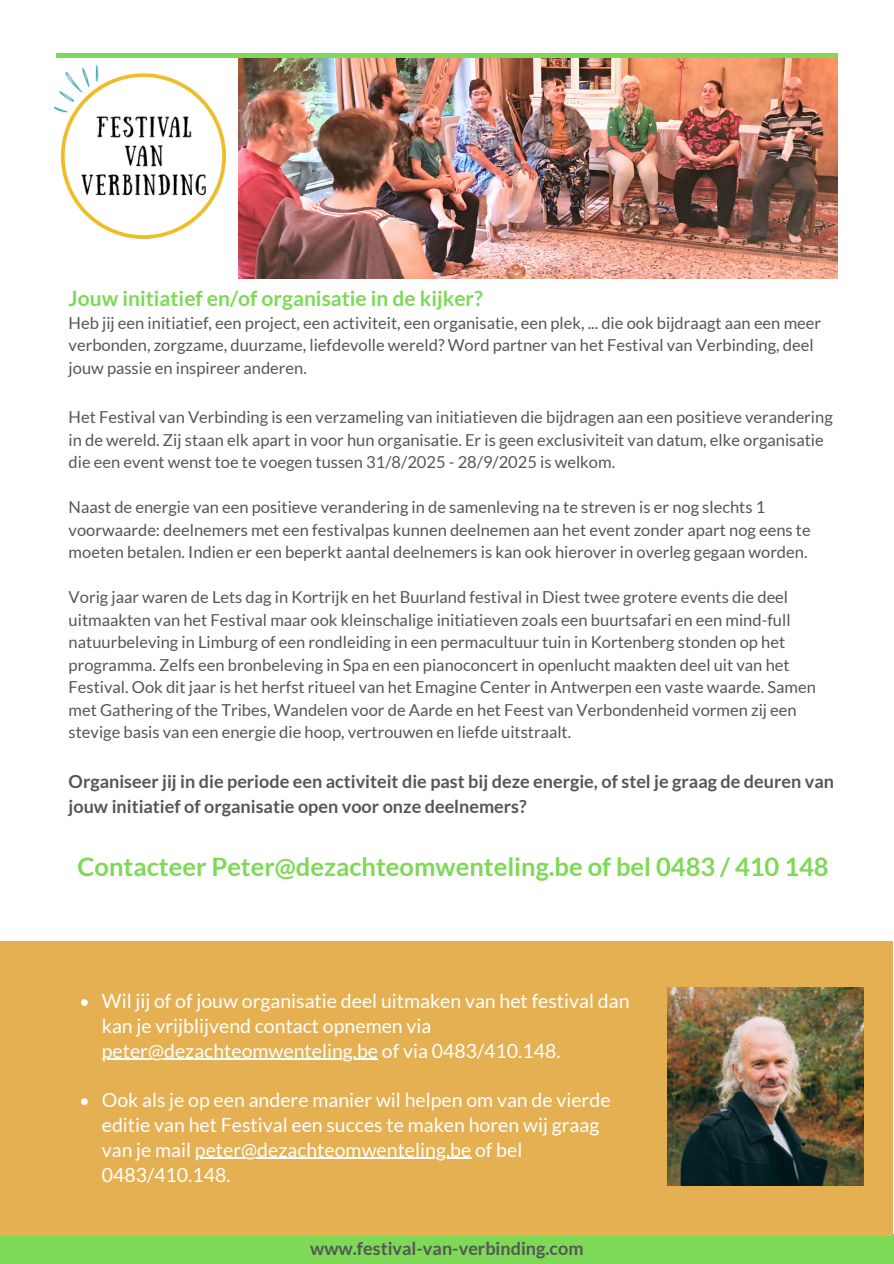
<style>
.page{position:relative;width:894px;height:1264px;background:#fff}
.page>*{position:absolute;margin:0;border:0;box-sizing:border-box;transform-origin:0 0}
.t1{font:700 25.5px "Lato";color:#7dd956}
.t2{font:700 21px "Lato";color:#7dd956}
.t3{font:19.5px/24.8px "Lato";color:#fff}
.t4{font:700 18px/24.8px "Lato";color:#565656}
.t5{font:16.5px/22.5px "Lato";color:#565656}
</style>
<div class="page">
<img style="left:238px;top:58px;width:599px;height:220px">
<div style="left:0;top:1234px;width:893px;height:29px;background:#7dd956"></div>
<div style="left:56px;top:53px;width:781px;height:5px;background:#7dd956"></div>
<img style="left:54px;top:66px;width:171px;height:172px">
<div style="left:0;top:940px;width:892px;height:295px;background:#e5b051"></div>
<img style="left:667px;top:987px;width:196px;height:198px">
<svg style="left:81px;top:999px;width:7px;height:6px"></svg>
<hr style="left:102px;top:1058px;width:276px;height:1px;background:#fff">
<svg style="left:81px;top:1098px;width:7px;height:6px"></svg>
<hr style="left:195px;top:1157px;width:276px;height:1px;background:#fff">
<p class="t2" style="left:69px;top:285px;width:416px">Jouw initiatief en/of organisatie in de kijker?</p>
<p class="t5" style="left:69px;top:311px;width:753px">Heb jij een initiatief, een project, een activiteit, een organisatie, een plek, ... die ook bijdraagt aan een meer verbonden, zorgzame, duurzame, liefdevolle wereld? Word partner van het Festival van Verbinding, deel jouw passie en inspireer anderen.</p>
<p class="t5" style="left:69px;top:405px;width:765px">Het Festival van Verbinding is een verzameling van initiatieven die bijdragen aan een positieve verandering in de wereld. Zij staan elk apart in voor hun organisatie. Er is geen exclusiviteit van datum, elke organisatie die een event wenst toe te voegen tussen 31/8/2025 - 28/9/2025 is welkom.</p>
<p class="t5" style="left:69px;top:495px;width:743px">Naast de energie van een positieve verandering in de samenleving na te streven is er nog slechts 1 voorwaarde: deelnemers met een festivalpas kunnen deelnemen aan het event zonder apart nog eens te moeten betalen. Indien er een beperkt aantal deelnemers is kan ook hierover in overleg gegaan worden.</p>
<p class="t5" style="left:69px;top:585px;width:748px">Vorig jaar waren de Lets dag in Kortrijk en het Buurland festival in Diest twee grotere events die deel uitmaakten van het Festival maar ook kleinschalige initiatieven zoals een buurtsafari en een mind-full natuurbeleving in Limburg of een rondleiding in een permacultuur tuin in Kortenberg stonden op het programma. Zelfs een bronbeleving in Spa en een pianoconcert in openlucht maakten deel uit van het Festival. Ook dit jaar is het herfst ritueel van het Emagine Center in Antwerpen een vaste waarde. Samen met Gathering of the Tribes, Wandelen voor de Aarde en het Feest van Verbondenheid vormen zij een stevige basis van een energie die hoop, vertrouwen en liefde uitstraalt.</p>
<p class="t4" style="left:69px;top:768px;width:766px">Organiseer jij in die periode een activiteit die past bij deze energie, of stel je graag de deuren van jouw initiatief of organisatie open voor onze deelnemers?</p>
<p class="t1" style="left:77px;top:851px;width:752px">Contacteer Peter@dezachteomwenteling.be of bel 0483 / 410 148</p>
<p class="t3" style="left:102px;top:988px;width:529px">Wil jij of of jouw organisatie deel uitmaken van het festival dan kan je vrijblijvend contact opnemen via</p>
<h2 class="t3" style="left:102px;top:1037px;width:460px">peter@dezachteomwenteling.be of via 0483/410.148.</h2>
<h2 class="t3" style="left:102px;top:1087px;width:510px">Ook als je op een andere manier wil helpen om van de vierde editie van het Festival een succes te maken horen wij graag</h2>
<h1 class="t3" style="left:102px;top:1136px;width:422px">van je mail peter@dezachteomwenteling.be of bel</h1>
<p class="t3" style="left:102px;top:1161px;width:130px">0483/410.148.</p>
<p class="t4" style="left:310px;top:1235px;width:275px">www.festival-van-verbinding.com</p>
</div>
